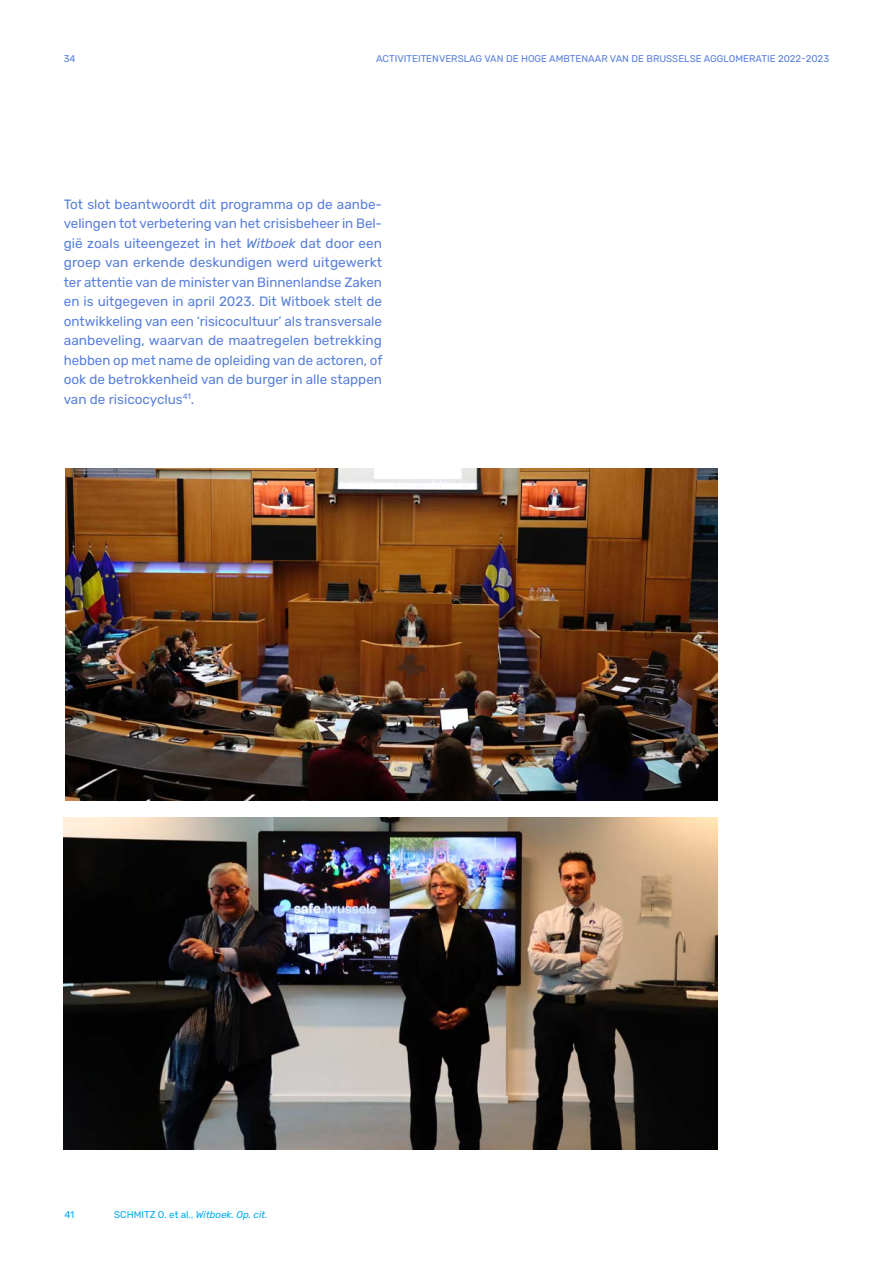
<style>
.page{position:relative;width:893px;height:1263px;background:#fff}
.page>*{position:absolute;margin:0;border:0;box-sizing:border-box;transform-origin:0 0}
.t1{font:13.5px/19.5px "Rubik";color:#5980db;text-align:justify}
.t2{font:9.75px "Rubik";color:#5980db}
.t3{font:9.75px "Rubik";color:#00acf1}
.s1{font-style:italic}
</style>
<div class="page">
<img style="left:64px;top:818px;width:653px;height:331px">
<img style="left:65px;top:468px;width:652px;height:333px">
<p class="t2" style="left:64px;top:53px;width:13px">34</p>
<p class="t2" style="left:376px;top:53px;width:454px">ACTIVITEITENVERSLAG VAN DE HOGE AMBTENAAR VAN DE BRUSSELSE AGGLOMERATIE 2022-2023</p>
<p class="t1" style="left:64px;top:195px;width:320px">Tot slot beantwoordt dit programma op de aanbe&shy;velingen tot verbetering van het crisisbeheer in Bel&shy;gië zoals uiteengezet in het <span class="s1">Witboek</span> dat door een groep van erkende deskundigen werd uitgewerkt ter attentie van de minister van Binnenlandse Zaken en is uitgegeven in april 2023. Dit Witboek stelt de ontwikkeling van een ‘risicocultuur’ als transversale aanbeveling, waarvan de maatregelen betrekking hebben op met name de opleiding van de actoren, of ook de betrokkenheid van de burger in alle stappen van de risicocyclus<sup>41</sup>.</p>
<p class="t3" style="left:64px;top:1209px;width:12px">41</p>
<p class="t3" style="left:114px;top:1209px;width:155px">SCHMITZ O. et al., <span class="s1">Witboek. Op. cit.</span></p>
</div>
